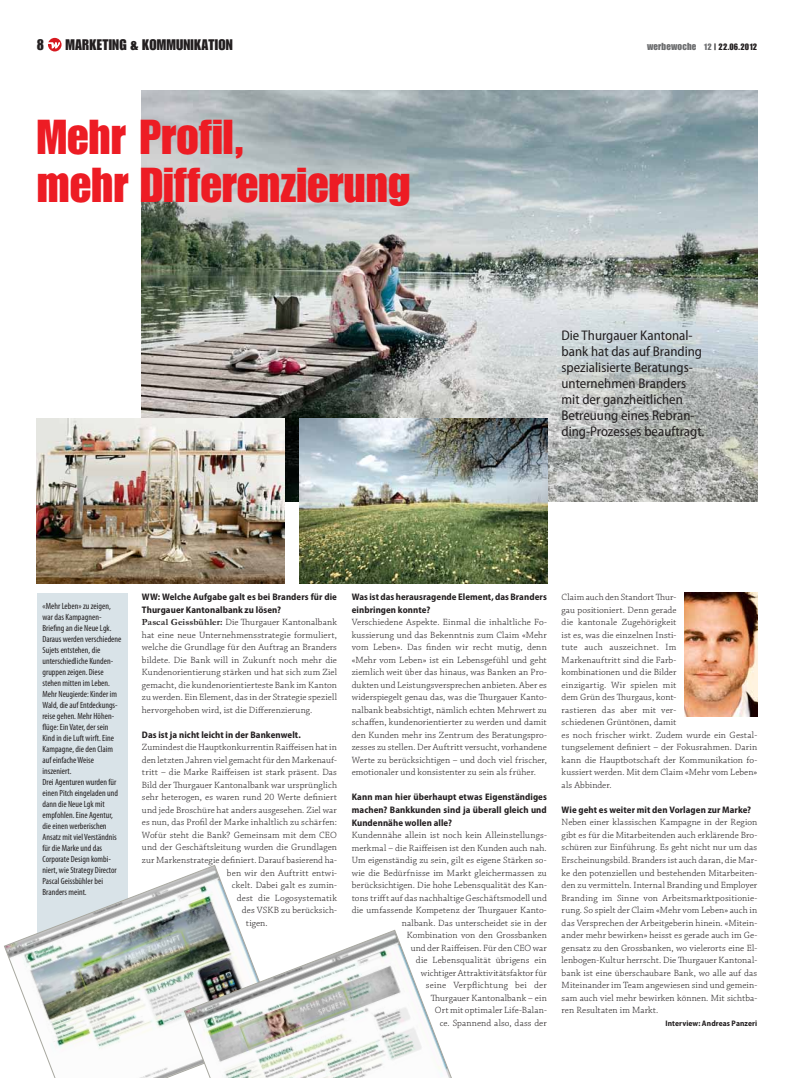
<style>
.page{position:relative;width:794px;height:1078px;background:#fff}
.page>*{position:absolute;margin:0;border:0;box-sizing:border-box;transform-origin:0 0}
.t1{font:48px/48px "Impact LT Std";color:#ed1c24}
.t2{font:15px "Impact LT Std";letter-spacing:.015em;color:#231f20}
.t3{font:semi-condensed 14px/16px "Myriad Pro";color:#231f20}
.t4{font:300 9.5px/12.5px "Chaparral Pro";letter-spacing:.01em;color:#231f20;text-align:justify}
.t5{font:700 semi-condensed 9.5px/12.5px "Myriad Pro";letter-spacing:.01em;color:#231f20}
.t6{font:condensed 9px/11px "Myriad Pro";color:#231f20}
.t7{font:9px "Impact LT Std";letter-spacing:.01em;color:#231f20}
.t8{font:700 semi-condensed 8px "Myriad Pro";letter-spacing:.01em;color:#231f20}
.s1{font-size:10px;color:#6d6e70}
.s2{color:#6d6e70}
.s3{font-family:"Garamond";font-weight:700}
</style>
<div class="page">
<svg style="left:48px;top:38px;width:14px;height:13px"></svg>
<div style="left:37px;top:593px;width:90px;height:341px;background:#d9e3e8"></div>
<img style="left:142px;top:91px;width:615px;height:410px">
<img style="left:299px;top:418px;width:248px;height:165px">
<img style="left:37px;top:418px;width:248px;height:165px">
<svg style="left:4px;top:864px;width:236px;height:213px"></svg>
<img style="left:184px;top:929px;width:268px;height:148px">
<img style="left:685px;top:592px;width:72px;height:124px">
<h2 class="t2" style="left:37px;top:40px;width:9px">8</h2>
<h2 class="t2" style="left:65px;top:40px;width:169px">MARKETING &amp; KOMMUNIKATION</h2>
<p class="t7" style="left:647px;top:44px;width:112px"><span class="s1">werbewoche</span> <span class="s2">12</span> | 22.06.2012</p>
<h1 class="t1" style="left:37px;top:115px;width:375px">Mehr Profil,<br>mehr Differenzierung</h1>
<h3 class="t3" style="left:561px;top:328px;width:144px">Die Thurgauer Kantonal&shy;bank hat das auf Branding spezialisierte Beratungs&shy;unternehmen Branders mit der ganzheitlichen<br>Betreuung eines Rebran&shy;ding-Prozesses beauftragt.</h3>
<p class="t6" style="left:42px;top:600px;width:80px">«Mehr Leben» zu zeigen, war das Kampagnen-<br>Briefing an die Neue Lgk.<br>Daraus werden verschiedene<br>Sujets entstehen, die unterschiedliche Kunden&shy;gruppen zeigen. Diese stehen mitten im Leben.<br>Mehr Neugierde: Kinder im<br>Wald, die auf Entdeckungs&shy;reise gehen. Mehr Höhen&shy;flüge: Ein Vater, der sein<br>Kind in die Luft wirft. Eine<br>Kampagne, die den Claim auf einfache Weise inszeniert.<br>Drei Agenturen wurden für einen Pitch eingeladen und dann die Neue Lgk mit empfohlen. Eine Agentur, die einen werberischen<br>Ansatz mit viel Verständnis für die Marke und das<br>Corporate Design kombi&shy;niert, wie Strategy Director<br>Pascal Geissbühler bei<br>Branders meint.</p>
<p class="t5" style="left:142px;top:591px;width:196px">WW: Welche Aufgabe galt es bei Branders für die<br>Thurgauer Kantonalbank zu lösen?</p>
<p class="t4" style="left:142px;top:616px;width:197px"><span class="s3">Pascal Geissbühler:</span> Die Thurgauer Kantonalbank hat eine neue Unternehmensstrategie formuliert, welche die Grundlage für den Auftrag an Branders bildete. Die Bank will in Zukunft noch mehr die Kundenorientierung stärken und hat sich zum Ziel gemacht, die kundenorientierteste Bank im Kanton zu werden. Ein Element, das in der Strategie speziell hervorgehoben wird, ist die Differenzierung.</p>
<p class="t5" style="left:142px;top:729px;width:160px">Das ist ja nicht leicht in der Bankenwelt.</p>
<p class="t4" style="left:142px;top:741px;width:196px">Zumindest die Hauptkonkurrentin Raiffeisen hat in</p>
<p class="t4" style="left:142px;top:754px;width:196px">den letzten Jahren viel gemacht für den Markenauf-</p>
<p class="t4" style="left:142px;top:766px;width:196px">tritt – die Marke Raiffeisen ist stark präsent. Das</p>
<p class="t4" style="left:142px;top:779px;width:197px">Bild der Thurgauer Kantonalbank war ursprünglich</p>
<p class="t4" style="left:142px;top:791px;width:196px">sehr heterogen, es waren rund 20 Werte definiert</p>
<p class="t4" style="left:142px;top:804px;width:196px">und jede Broschüre hat anders ausgesehen. Ziel war</p>
<p class="t4" style="left:142px;top:816px;width:196px">es nun, das Profil der Marke inhaltlich zu schärfen:</p>
<p class="t4" style="left:142px;top:829px;width:196px">Wofür steht die Bank? Gemeinsam mit dem CEO</p>
<p class="t4" style="left:142px;top:841px;width:197px">und der Geschäftsleitung wurden die Grundlagen</p>
<p class="t4" style="left:142px;top:854px;width:196px">zur Markenstrategie definiert. Darauf basierend ha-</p>
<p class="t4" style="left:227px;top:866px;width:112px">ben wir den Auftritt entwi-</p>
<p class="t4" style="left:232px;top:879px;width:107px">ckelt. Dabei galt es zumin-</p>
<p class="t4" style="left:237px;top:891px;width:101px">dest die Logosystematik</p>
<p class="t4" style="left:242px;top:904px;width:97px">des VSKB zu berücksich-</p>
<p class="t4" style="left:246px;top:916px;width:23px">tigen.</p>
<p class="t5" style="left:352px;top:591px;width:196px">Was ist das herausragende Element, das Branders einbringen konnte?</p>
<p class="t4" style="left:352px;top:616px;width:197px">Verschiedene Aspekte. Einmal die inhaltliche Fo&shy;kussierung und das Bekenntnis zum Claim «Mehr vom Leben». Das finden wir recht mutig, denn «Mehr vom Leben» ist ein Lebensgefühl und geht ziemlich weit über das hinaus, was Banken an Pro&shy;dukten und Leistungsversprechen anbieten. Aber es widerspiegelt genau das, was die Thurgauer Kanto&shy;nalbank beabsichtigt, nämlich echten Mehrwert zu schaffen, kundenorientierter zu werden und damit den Kunden mehr ins Zentrum des Beratungspro&shy;zesses zu stellen. Der Auftritt versucht, vorhandene Werte zu berücksichtigen – und doch viel frischer, emotionaler und konsistenter zu sein als früher.</p>
<p class="t5" style="left:352px;top:791px;width:197px;text-align:justify">Kann man hier überhaupt etwas Eigenständiges machen? Bankkunden sind ja überall gleich und Kundennähe wollen alle?</p>
<p class="t4" style="left:352px;top:829px;width:197px;text-align:right">Kundennähe allein ist noch kein Alleinstellungs&shy;merkmal – die Raiffeisen ist den Kunden auch nah.<br>Um eigenständig zu sein, gilt es eigene Stärken so&shy;wie die Bedürfnisse im Markt gleichermassen zu berücksichtigen. Die hohe Lebensqualität des Kan&shy;tons trifft auf das nachhaltige Geschäftsmodell und die umfassende Kompetenz der Thurgauer Kanto&shy;nalbank. Das unterscheidet sie in der Kombination von den Grossbanken<br>und der Raiffeisen. Für den CEO war<br>die Lebensqualität übrigens ein<br>wichtiger Attraktivitätsfaktor für<br>seine Verpflichtung bei der<br>Thurgauer Kantonalbank – ein<br>Ort mit optimaler Life-Balan-<br>ce. Spannend also, dass der</p>
<p class="t4" style="left:561px;top:591px;width:197px;text-align:left">Claim auch den Standort Thur-<br>gau positioniert. Denn gerade<br>die kantonale Zugehörigkeit<br>ist es, was die einzelnen Insti-<br>tute auch auszeichnet. Im<br>Markenauftritt sind die Farb-<br>kombinationen und die Bilder<br>einzigartig. Wir spielen mit<br>dem Grün des Thurgaus, kont-<br>rastieren das aber mit ver-<br>schiedenen Grüntönen, damit<br>es noch frischer wirkt. Zudem wurde ein Gestal&shy;tungselement definiert – der Fokusrahmen. Darin kann die Hauptbotschaft der Kommunikation fo&shy;kussiert werden. Mit dem Claim «Mehr vom Leben» als Abbinder.</p>
<p class="t5" style="left:561px;top:804px;width:191px">Wie geht es weiter mit den Vorlagen zur Marke?</p>
<p class="t4" style="left:561px;top:816px;width:197px">Neben einer klassischen Kampagne in der Region gibt es für die Mitarbeitenden auch erklärende Bro&shy;schüren zur Einführung. Es geht nicht nur um das Erscheinungsbild. Branders ist auch daran, die Mar&shy;ke den potenziellen und bestehenden Mitarbeiten&shy;den zu vermitteln. Internal Branding und Employer Branding im Sinne von Arbeitsmarktpositionie&shy;rung. So spielt der Claim «Mehr vom Leben» auch in das Versprechen der Arbeitgeberin hinein. «Mitein&shy;ander mehr bewirken» heisst es gerade auch im Ge&shy;gensatz zu den Grossbanken, wo vielerorts eine El&shy;lenbogen-Kultur herrscht. Die Thurgauer Kantonal&shy;bank ist eine überschaubare Bank, wo alle auf das Miteinander im Team angewiesen sind und gemein&shy;sam auch viel mehr bewirken können. Mit sichtba&shy;ren Resultaten im Markt.</p>
<p class="t8" style="left:665px;top:1019px;width:93px">Interview: Andreas Panzeri</p>
</div>
